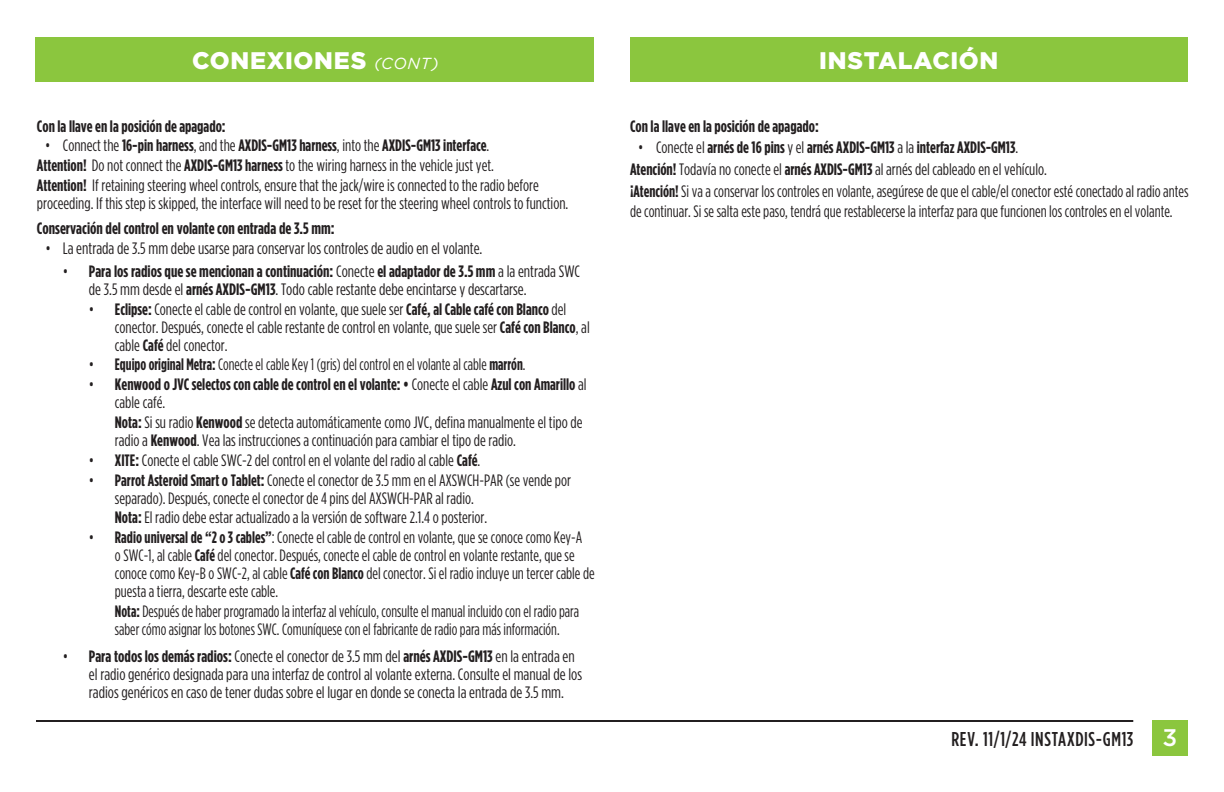
<style>
.page{position:relative;width:1224px;height:792px;background:#fff}
.page>*{position:absolute;margin:0;border:0;box-sizing:border-box;transform-origin:0 0}
.t1{font:900 24px "Gotham";letter-spacing:.03em;color:#fff}
.t2{font:500 20px "Gotham Condensed";letter-spacing:.03em;color:#231f20}
.t3{font:16.4px/18px "Gotham Condensed";color:#231f20}
.t4{font:700 16.4px/18px "Gotham Condensed";color:#231f20}
.t5{font:16.4px/18px "Gotham Condensed";color:#231f20;scale:.93 1}
.s1{font-weight:400;font-style:italic;font-size:16px}
.s2{font-weight:700}
.s3{font-weight:400}
.s4{font-family:"Gotham";font-size:24px;color:#fff}
</style>
<div class="page">
<div style="left:1152px;top:720px;width:36px;height:36px;background:#8bc63e"></div>
<hr style="left:36px;top:720px;width:1097px;height:2px;background:#231f20">
<div style="left:36px;top:37px;width:1152px;height:45px;background:#8bc63e"></div>
<div style="left:594px;top:25px;width:36px;height:67px;background:#fff"></div>
<h1 class="t1" style="left:192px;top:47px;width:248px">CONEXIONES <span class="s1">(CONT)</span></h1>
<h1 class="t1" style="left:819px;top:47px;width:181px">INSTALACIÓN</h1>
<p class="t4" style="left:37px;top:116px;width:190px">Con la llave en la posición de apagado:</p>
<p class="t3" style="left:37px;top:136px;width:503px;line-height:19.8px;text-indent:8px">• Connect the <span class="s2">16-pin harness</span>, and the <span class="s2">AXDIS-GM13 harness</span>, into the <span class="s2">AXDIS-GM13 interface</span>.<br><span class="s2">Attention!</span> Do not connect the <span class="s2">AXDIS-GM13 harness</span> to the wiring harness in the vehicle just yet.<br><span class="s2">Attention!</span> If retaining steering wheel controls, ensure that the jack/wire is connected to the radio before</p>
<p class="t3" style="left:37px;top:194px;width:533px">proceeding. If this step is skipped, the interface will need to be reset for the steering wheel controls to function.</p>
<p class="t4" style="left:37px;top:219px;width:299px">Conservación del control en volante con entrada de 3.5 mm:</p>
<p class="t3" style="left:45px;top:239px;width:439px">• La entrada de 3.5 mm debe usarse para conservar los controles de audio en el volante.</p>
<p class="t3" style="left:89px;top:262px;width:493px;text-indent:-26px">• <span class="s2">Para los radios que se mencionan a continuación:</span> Conecte <span class="s2">el adaptador de 3.5 mm</span> a la entrada SWC de 3.5 mm desde el <span class="s2">arnés AXDIS-GM13</span>. Todo cable restante debe encintarse y descartarse.</p>
<p class="t3" style="left:115px;top:300px;width:476px;text-indent:-26px">• <span class="s2">Eclipse:</span> Conecte el cable de control en volante, que suele ser <span class="s2">Café, al Cable café con Blanco</span> del conector. Después, conecte el cable restante de control en volante, que suele ser <span class="s2">Café con Blanco</span>, al cable <span class="s2">Café</span> del conector.</p>
<p class="t3" style="left:89px;top:355px;width:438px">• <span class="s2">Equipo original Metra:</span> Conecte el cable Key 1 (gris) del control en el volante al cable <span class="s2">marrón</span>.</p>
<p class="t4" style="left:115px;top:375px;width:473px;text-indent:-26px"><span class="s3">•</span> Kenwood o JVC selectos con cable de control en el volante: • <span class="s3">Conecte el cable</span> Azul con Amarillo <span class="s3">al cable café.</span></p>
<p class="t3" style="left:115px;top:413px;width:469px"><span class="s2">Nota:</span> Si su radio <span class="s2">Kenwood</span> se detecta automáticamente como JVC, defina manualmente el tipo de radio a <span class="s2">Kenwood</span>. Vea las instrucciones a continuación para cambiar el tipo de radio.</p>
<p class="t3" style="left:89px;top:451px;width:393px">• <span class="s2">XITE:</span> Conecte el cable SWC-2 del control en el volante del radio al cable <span class="s2">Café</span>.</p>
<p class="t3" style="left:115px;top:471px;width:458px;text-indent:-26px">• <span class="s2">Parrot Asteroid Smart o Tablet:</span> Conecte el conector de 3.5 mm en el AXSWCH-PAR (se vende por separado). Después, conecte el conector de 4 pins del AXSWCH-PAR al radio.</p>
<p class="t3" style="left:115px;top:508px;width:374px"><span class="s2">Nota:</span> El radio debe estar actualizado a la versión de software 2.1.4 o posterior.</p>
<p class="t3" style="left:115px;top:528px;width:481px;text-indent:-26px">• <span class="s2">Radio universal de “2 o 3 cables”</span>: Conecte el cable de control en volante, que se conoce como Key-A<br>o SWC-1, al cable <span class="s2">Café</span> del conector. Después, conecte el cable de control en volante restante, que se conoce como Key-B o SWC-2, al cable <span class="s2">Café con Blanco</span> del conector. Si el radio incluye un tercer cable de puesta a tierra, descarte este cable.</p>
<p class="t5" style="left:115px;top:602px;width:501px"><span class="s2">Nota:</span> Después de haber programado la interfaz al vehículo, consulte el manual incluido con el radio para saber cómo asignar los botones SWC. Comuníquese con el fabricante de radio para más información.</p>
<p class="t3" style="left:89px;top:647px;width:495px;text-indent:-26px">• <span class="s2">Para todos los demás radios:</span> Conecte el conector de 3.5 mm del <span class="s2">arnés AXDIS-GM13</span> en la entrada en el radio genérico designada para una interfaz de control al volante externa. Consulte el manual de los radios genéricos en caso de tener dudas sobre el lugar en donde se conecta la entrada de 3.5 mm.</p>
<p class="t4" style="left:630px;top:116px;width:190px">Con la llave en la posición de apagado:</p>
<p class="t3" style="left:630px;top:137px;width:560px;line-height:21.8px;text-indent:8px">• Conecte el <span class="s2">arnés de 16 pins</span> y el <span class="s2">arnés AXDIS-GM13</span> a la <span class="s2">interfaz AXDIS-GM13</span>.<br><span class="s2">Atención!</span> Todavía no conecte el <span class="s2">arnés AXDIS-GM13</span> al arnés del cableado en el vehículo.<br><span class="s2">¡Atención!</span> Si va a conservar los controles en volante, asegúrese de que el cable/el conector esté conectado al radio antes</p>
<p class="t3" style="left:630px;top:202px;width:544px">de continuar. Si se salta este paso, tendrá que restablecerse la interfaz para que funcionen los controles en el volante.</p>
<p class="t2" style="left:951px;top:728px;width:227px">REV. 11/1/24 INSTAXDIS-GM13 <span class="s4">3</span></p>
</div>
